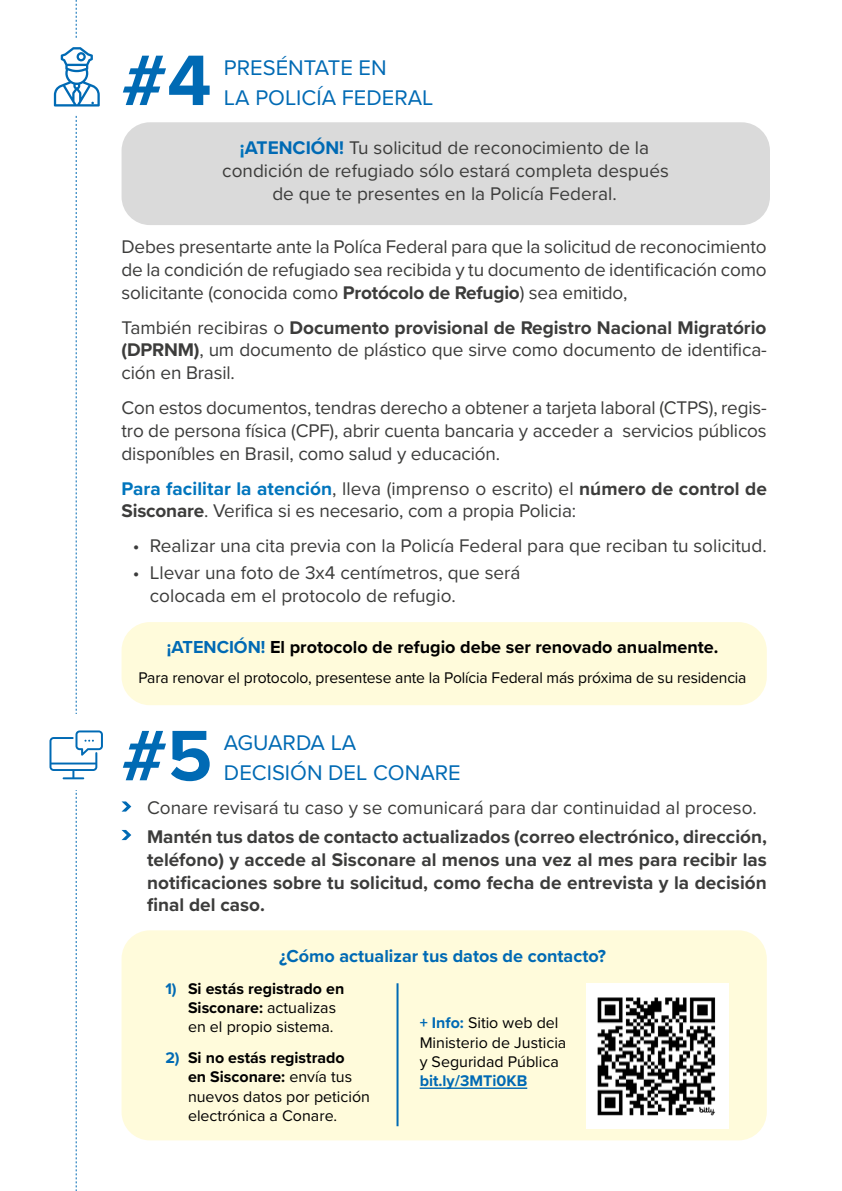
<style>
.page{position:relative;width:842px;height:1191px;background:#fff}
.page>*{position:absolute;margin:0;border:0;box-sizing:border-box;transform-origin:0 0}
.t1{font:700 74px "Proxima Nova";color:#006ab4}
.t2{font:22px/30px "Proxima Nova";color:#006ab4}
.t3{font:19px/22.8px "Proxima Nova";color:#3c3c3b;text-align:justify}
.t4{font:700 19px/22.8px "Proxima Nova";letter-spacing:.005em;color:#3c3c3b;text-align:justify}
.t5{font:700 18px "Proxima Nova";color:#000}
.t6{font:700 18px "Proxima Nova";color:#006ab4}
.t7{font:16px/19.2px "Proxima Nova";color:#000}
.t8{font:700 16px/19.2px "Proxima Nova";color:#000}
.t9{font:700 16px "Proxima Nova";color:#006ab4}
.s1{font-weight:700;color:#0075bd}
.s2{font-weight:700;color:#006ab4}
.s3{font-weight:700}
.s4{color:#006ab4}
.s5{font-weight:400}
</style>
<div class="page">
<svg style="left:122px;top:801px;width:9px;height:10px"></svg>
<svg style="left:122px;top:830px;width:9px;height:10px"></svg>
<div style="left:122px;top:122px;width:648px;height:103px;background:#dadada;border-radius:28px"></div>
<div style="left:122px;top:622px;width:645px;height:83px;background:#fffbdb;border-radius:28px"></div>
<svg style="left:49px;top:0;width:54px;height:1191px"></svg>
<div style="left:122px;top:930px;width:645px;height:210px;background:#fffbdb;border-radius:28px"></div>
<hr style="left:420px;top:1087px;width:107px;height:2px;background:#006ab4">
<img style="left:586px;top:983px;width:143px;height:145px">
<hr style="left:396px;top:983px;width:2px;height:143px;background:#006ab4">
<h1 class="t1" style="left:122px;top:25px;width:91px">#4</h1>
<p class="t2" style="left:224px;top:52px;width:211px">PRESÉNTATE EN<br>LA POLICÍA FEDERAL</p>
<p class="t3" style="left:222px;top:136px;width:448px;text-align:center"><span class="s1">¡</span><span class="s2">ATENCIÓN!</span> Tu solicitud de reconocimiento de la condición de refugiado sólo estará completa después de que te presentes en la Policía Federal.</p>
<p class="t3" style="left:122px;top:235px;width:647px">Debes presentarte ante la Políca Federal para que la solicitud de reconocimiento de la condición de refugiado sea recibida y tu documento de identificación como solicitante (conocida como <span class="s3">Protócolo de Refugio</span>) sea emitido,</p>
<p class="t3" style="left:122px;top:315px;width:647px">También recibiras o <span class="s3">Documento provisional de Registro Nacional Migratório (DPRNM)</span>, um documento de plástico que sirve como documento de identifica&shy;ción en Brasil.</p>
<p class="t3" style="left:122px;top:395px;width:647px">Con estos documentos, tendras derecho a obtener a tarjeta laboral (CTPS), regis&shy;tro de persona física (CPF), abrir cuenta bancaria y acceder a servicios públicos disponíbles en Brasil, como salud y educación.</p>
<p class="t3" style="left:122px;top:476px;width:647px"><span class="s1">Para facilitar la atención</span>, lleva (imprenso o escrito) el <span class="s3">número de control de<br>Sisconare</span>. Verifica si es necesario, com a propia Policia:</p>
<p class="t3" style="left:133px;top:533px;width:635px">• Realizar una cita previa con la Policía Federal para que reciban tu solicitud.</p>
<p class="t3" style="left:150px;top:560px;width:372px;text-indent:-17px">• Llevar una foto de 3x4 centímetros, que será colocada em el protocolo de refugio.</p>
<p class="t5" style="left:167px;top:634px;width:553px"><span class="s4">¡ATENCIÓN!</span> El protocolo de refugio debe ser renovado anualmente.</p>
<p class="t7" style="left:139px;top:667px;width:609px">Para renovar el protocolo, presentese ante la Polícia Federal más próxima de su residencia</p>
<h1 class="t1" style="left:122px;top:700px;width:92px">#5</h1>
<p class="t2" style="left:224px;top:727px;width:238px">AGUARDA LA<br>DECISIÓN DEL CONARE</p>
<p class="t3" style="left:147px;top:796px;width:611px">Conare revisará tu caso y se comunicará para dar continuidad al proceso.</p>
<p class="t4" style="left:147px;top:824px;width:621px">Mantén tus datos de contacto actualizados (correo electrónico, dirección, teléfono) y accede al Sisconare al menos una vez al mes para recibir las notificaciones sobre tu solicitud, como fecha de entrevista y la decisión final del caso.</p>
<p class="t6" style="left:279px;top:942px;width:328px">¿Cómo actualizar tus datos de contacto?</p>
<p class="t8" style="left:188px;top:978px;width:158px;text-indent:-23px"><span class="s4">1)</span> Si estás registrado en<br>Sisconare: <span class="s5">actualizas en el propio sistema.</span></p>
<p class="t7" style="left:188px;top:1047px;width:183px;text-indent:-23px"><span class="s2">2)</span> <span class="s3">Si no estás registrado<br>en Sisconare:</span> envía tus nuevos datos por petición electrónica a Conare.</p>
<p class="t7" style="left:420px;top:1012px;width:148px"><span class="s2">+ Info:</span> Sitio web del<br>Ministerio de Justicia y Seguridad Pública</p>
<p class="t9" style="left:420px;top:1068px;width:109px">bit.ly/3MTi0KB</p>
</div>
